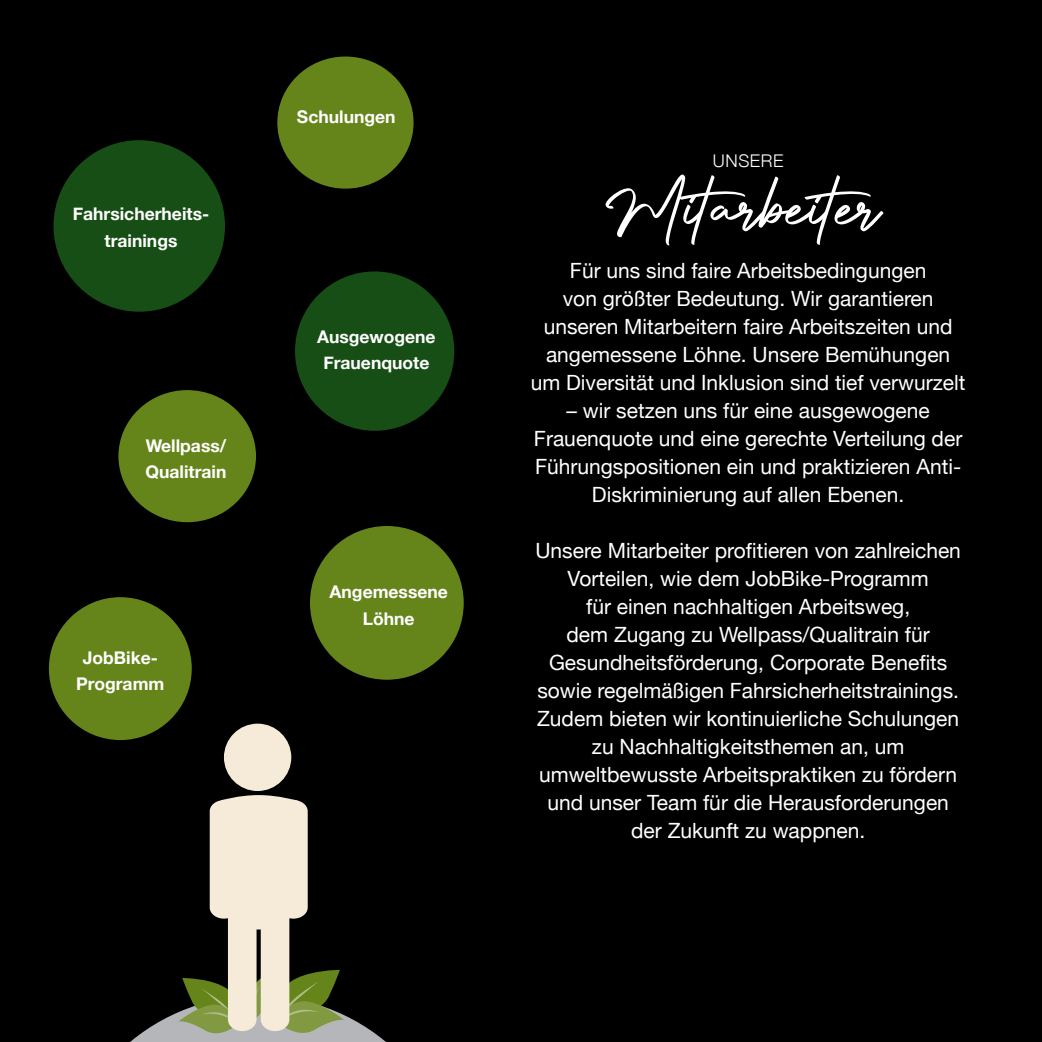
<style>
.page{position:relative;width:1042px;height:1042px;background:#000}
.page>*{position:absolute;margin:0;border:0;box-sizing:border-box;transform-origin:0 0}
.t1{font:87.5px "Authentic Signature";color:#fff}
.t2{font:21px/28px "Helvetica Neue";color:#fff;text-align:center}
.t3{font:700 17.5px/26.2px "Helvetica Neue";color:#fff;text-align:center}
.t4{font:300 17.5px "Helvetica Neue";letter-spacing:.03em;color:#fff}
</style>
<div class="page">
<div style="left:49px;top:597px;width:143px;height:143px;background:#65851a;border-radius:50%"></div>
<div style="left:118px;top:390px;width:138px;height:132px;background:#65851a;border-radius:50%"></div>
<div style="left:295px;top:271px;width:159px;height:160px;background:#174e15;border-radius:50%"></div>
<div style="left:277px;top:57px;width:136px;height:132px;background:#65851a;border-radius:50%"></div>
<div style="left:310px;top:526px;width:154px;height:154px;background:#65851a;border-radius:50%"></div>
<div style="left:54px;top:140px;width:171px;height:172px;background:#174e15;border-radius:50%"></div>
<div style="left:224px;top:723px;width:67px;height:68px;background:#f6ebd9;border-radius:50%"></div>
<svg style="left:130px;top:795px;width:256px;height:247px"></svg>
<p class="t3" style="left:73px;top:202px;width:138px">Fahrsicherheits&shy;trainings</p>
<p class="t3" style="left:145px;top:433px;width:82px;text-align:left">Wellpass/<br>Qualitrain</p>
<p class="t3" style="left:76px;top:645px;width:90px">JobBike-<br>Programm</p>
<p class="t3" style="left:297px;top:104px;width:100px">Schulungen</p>
<p class="t3" style="left:317px;top:324px;width:120px">Ausgewogene<br>Frauenquote</p>
<p class="t3" style="left:330px;top:579px;width:120px">Angemessene<br>Löhne</p>
<p class="t4" style="left:713px;top:147px;width:72px">UNSERE</p>
<h1 class="t1" style="left:617px;top:158px;width:274px">Mitarbeiter</h1>
<p class="t2" style="left:531px;top:258px;width:436px">Für uns sind faire Arbeitsbedingungen<br>von größter Bedeutung. Wir garantieren unseren Mitarbeitern faire Arbeitszeiten und angemessene Löhne. Unsere Bemühungen um Diversität und Inklusion sind tief verwurzelt</p>
<p class="t2" style="left:534px;top:398px;width:430px">– wir setzen uns für eine ausgewogene Frauenquote und eine gerechte Verteilung der Führungspositionen ein und praktizieren Anti-Diskriminierung auf allen Ebenen.</p>
<p class="t2" style="left:535px;top:538px;width:427px">Unsere Mitarbeiter profitieren von zahlreichen Vorteilen, wie dem JobBike-Programm<br>für einen nachhaltigen Arbeitsweg,<br>dem Zugang zu Wellpass/Qualitrain für Gesundheitsförderung, Corporate Benefits sowie regelmäßigen Fahrsicherheitstrainings.<br>Zudem bieten wir kontinuierliche Schulungen zu Nachhaltigkeitsthemen an, um umweltbewusste Arbeitspraktiken zu fördern und unser Team für die Herausforderungen der Zukunft zu wappnen.</p>
</div>
